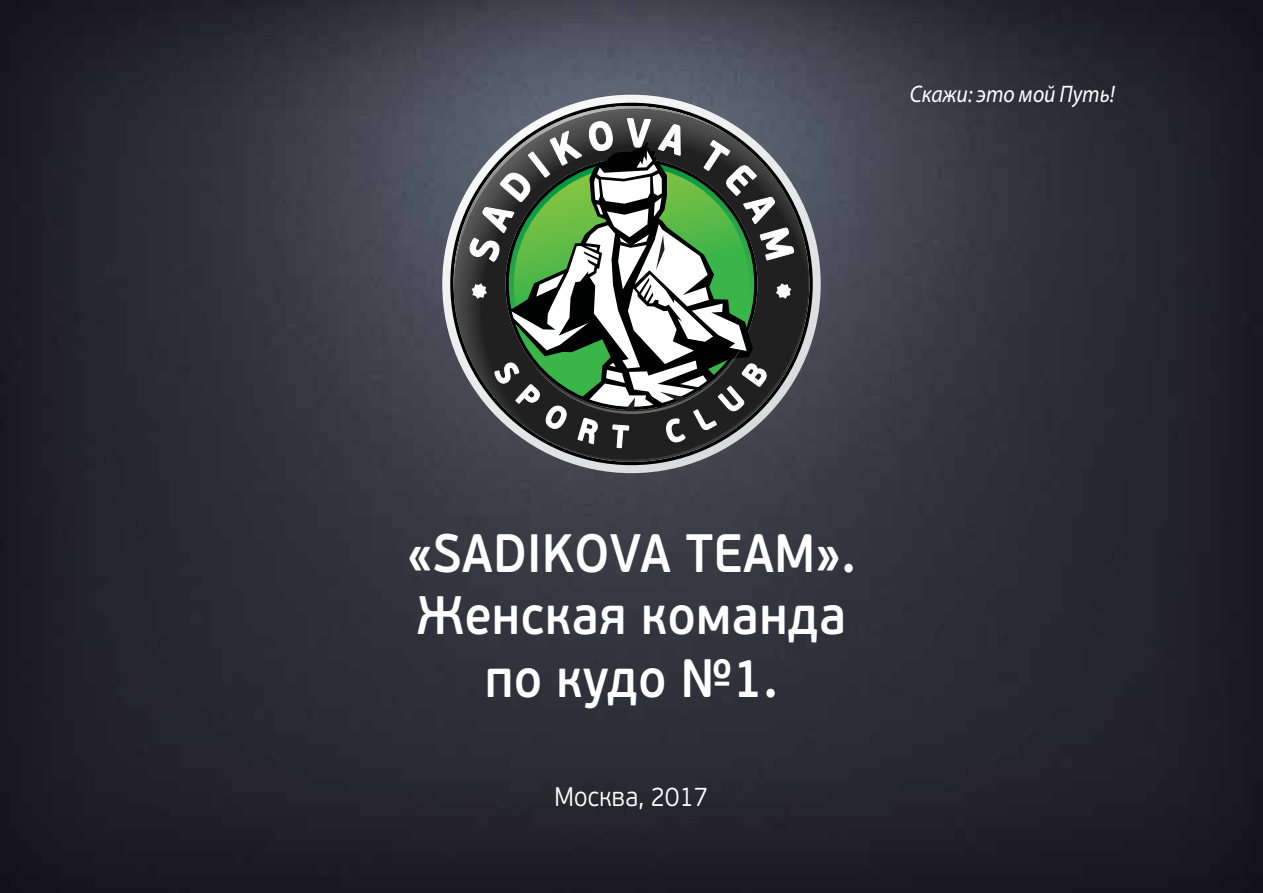
<style>
.page{position:relative;width:1263px;height:893px;background:#fff}
.page>*{position:absolute;margin:0;border:0;box-sizing:border-box;transform-origin:0 0}
.t1{font:600 53.85px/62.2px "PF Beau Sans Pro";letter-spacing:.01em;color:#fff;text-align:center;scale:.9 1}
.t2{font:300 27px "PF Beau Sans Pro";letter-spacing:.01em;color:#fff;scale:.9 1}
.t3{font:italic 24px "Myriad Pro";color:#fff;scale:.9 1}
</style>
<div class="page">
<img style="left:0;top:0;width:1263px;height:893px">
<svg style="left:442px;top:95px;width:379px;height:378px"></svg>
<svg style="left:453px;top:106px;width:356px;height:356px"></svg>
<svg style="left:453px;top:106px;width:274px;height:185px"></svg>
<svg style="left:511px;top:233px;width:298px;height:229px"></svg>
<svg style="left:510px;top:142px;width:243px;height:198px"></svg>
<svg style="left:776px;top:283px;width:15px;height:16px"></svg>
<svg style="left:472px;top:283px;width:15px;height:16px"></svg>
<svg style="left:469px;top:119px;width:145px;height:143px"></svg>
<svg style="left:627px;top:118px;width:54px;height:172px"></svg>
<svg style="left:703px;top:139px;width:92px;height:122px"></svg>
<svg style="left:494px;top:340px;width:273px;height:108px"></svg>
<p class="t3" style="left:910px;top:79px;width:229px">Скажи: это мой Путь!</p>
<p class="t1" style="left:407px;top:522px;width:500px">«SADIKOVA TEAM».<br>Женская команда по кудо №1.</p>
<p class="t2" style="left:554px;top:782px;width:172px">Москва, 2017</p>
</div>
